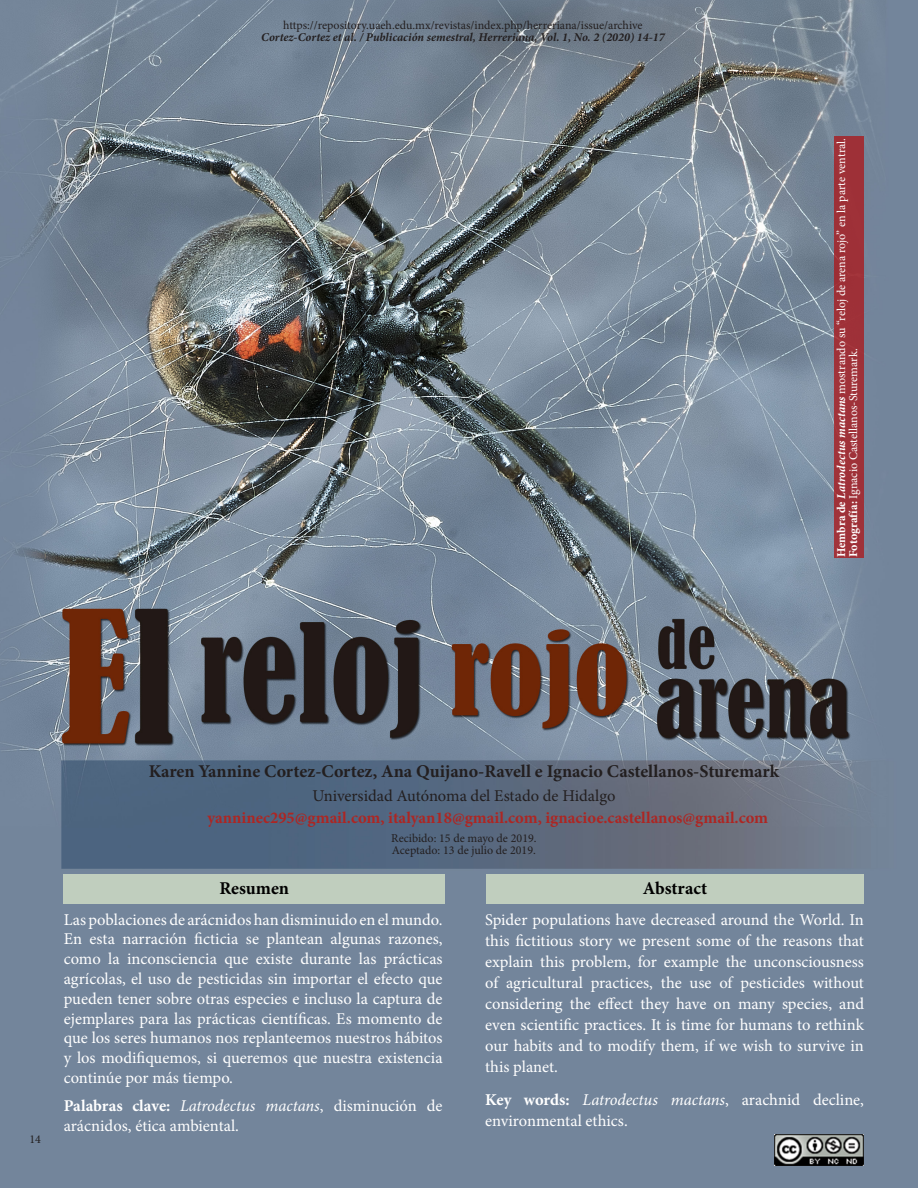
<style>
.page{position:relative;width:918px;height:1188px;background:#fff}
.page>*{position:absolute;margin:0;border:0;box-sizing:border-box;transform-origin:0 0}
.t1{font:700 18px "Minion Pro";color:#231f20}
.t2{font:700 18px "Minion Pro";color:#000}
.t3{font:16.5px/19.8px "Minion Pro";color:#fff;text-align:justify}
.t4{font:700 16.5px "Minion Pro";color:#ad2623}
.t5{font:16.5px "Minion Pro";color:#231f20}
.t6{font:12px "Minion Pro";color:#231f20}
.t7{font:12px/12px "Minion Pro";letter-spacing:-.005em;color:#fff}
.t8{font:italic 700 12px "Minion Pro";color:#231f20}
.s1{font-weight:700}
.s2{font-weight:700;font-style:italic}
.s3{font-style:italic}
</style>
<div class="page">
<img style="left:0;top:0;width:918px;height:1188px">
<div style="left:834px;top:137px;width:30px;height:421px;background:#9f3138"></div>
<img style="left:775px;top:1134px;width:89px;height:31px">
<div style="left:64px;top:875px;width:381px;height:29px;background:#c0cebe"></div>
<div style="left:486px;top:875px;width:377px;height:29px;background:#c0cebe"></div>
<p class="t6" style="left:283px;top:17px;width:361px">https://repository.uaeh.edu.mx/revistas/index.php/herreriana/issue/archive</p>
<p class="t8" style="left:261px;top:28px;width:405px">Cortez-Cortez et al. / Publicación semestral, Herreriana, Vol. 1, No. 2 (2020) 14-17</p>
<p class="t7" style="left:836px;top:557px;width:420px;rotate:-90deg"><span class="s1">Hembra de</span> <span class="s2">Latrodectus mactans</span> mostrando su “reloj de arena rojo” en la parte ventral.<br><span class="s1">Fotografía:</span> Ignacio Castellanos-Sturemark.</p>
<p class="t6" style="left:30px;top:1131px;width:13px">14</p>
<p class="t1" style="left:149px;top:759px;width:632px">Karen Yannine Cortez-Cortez, Ana Quijano-Ravell e Ignacio Castellanos-Sturemark</p>
<p class="t5" style="left:312px;top:785px;width:305px">Universidad Autónoma del Estado de Hidalgo</p>
<p class="t4" style="left:208px;top:806px;width:562px">yanninec295@gmail.com, italyan18@gmail.com, ignacioe.castellanos@gmail.com</p>
<p class="t6" style="left:391px;top:830px;width:147px">Recibido: 15 de mayo de 2019.</p>
<p class="t6" style="left:392px;top:842px;width:146px">Aceptado: 13 de julio de 2019.</p>
<p class="t2" style="left:220px;top:876px;width:71px">Resumen</p>
<p class="t2" style="left:643px;top:876px;width:66px">Abstract</p>
<p class="t3" style="left:64px;top:910px;width:380px">Las poblaciones de arácnidos han disminuido en el mundo.<br>En esta narración ficticia se plantean algunas razones, como la inconsciencia que existe durante las prácticas agrícolas, el uso de pesticidas sin importar el efecto que pueden tener sobre otras especies e incluso la captura de ejemplares para las prácticas científicas. Es momento de que los seres humanos nos replanteemos nuestros hábitos y los modifiquemos, si queremos que nuestra existencia continúe por más tiempo.</p>
<p class="t3" style="left:64px;top:1096px;width:380px"><span class="s1">Palabras clave:</span> <span class="s3">Latrodectus mactans</span>, disminución de arácnidos, ética ambiental.</p>
<p class="t3" style="left:485px;top:909px;width:380px;line-height:21px">Spider populations have decreased around the World. In this fictitious story we present some of the reasons that explain this problem, for example the unconsciousness of agricultural practices, the use of pesticides without considering the effect they have on many species, and even scientific practices. It is time for humans to rethink our habits and to modify them, if we wish to survive in this planet.</p>
<p class="t3" style="left:485px;top:1090px;width:380px;line-height:21px"><span class="s1">Key words:</span> <span class="s3">Latrodectus mactans</span>, arachnid decline, environmental ethics.</p>
</div>
